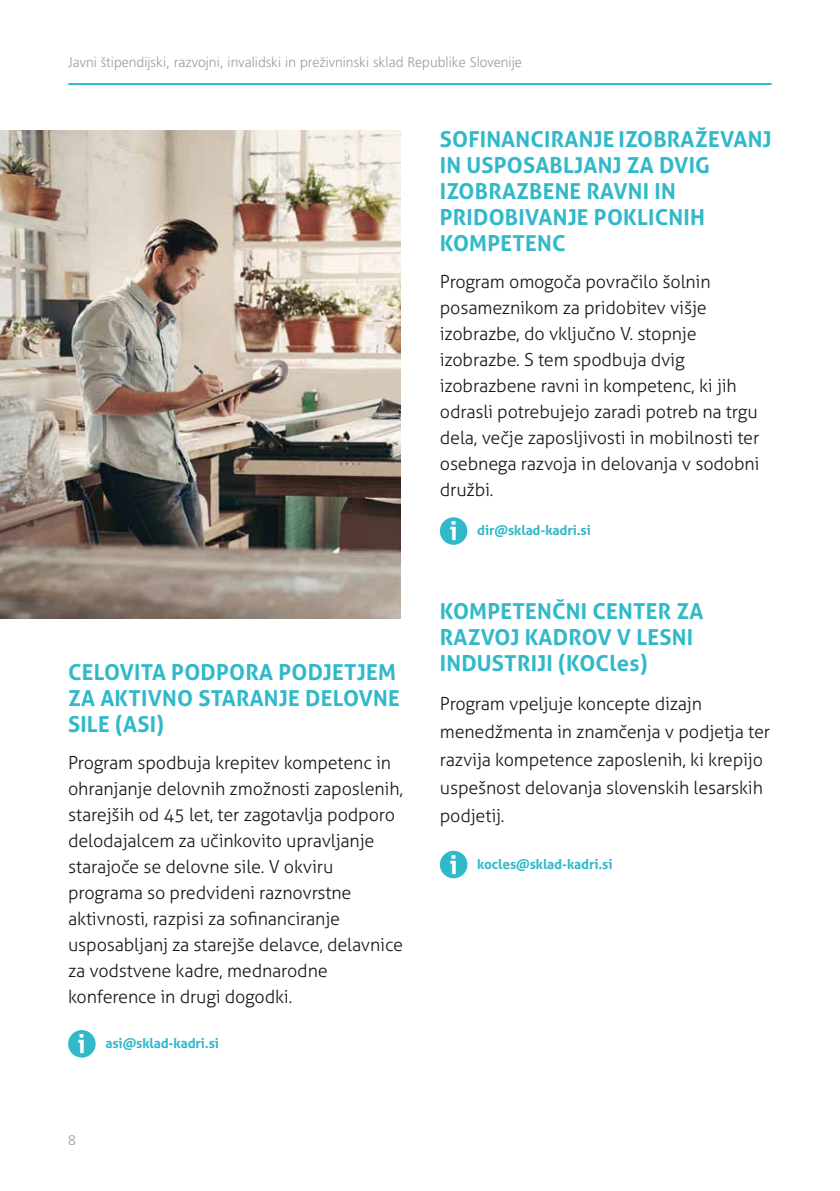
<style>
.page{position:relative;width:840px;height:1191px;background:#fff}
.page>*{position:absolute;margin:0;border:0;box-sizing:border-box;transform-origin:0 0}
.t1{font:700 22px/26px "Aller";letter-spacing:.01em;color:#31b9ca}
.t2{font:300 18px/26px "Aller";letter-spacing:-.01em;color:#1a1a18}
.t3{font:300 14px "Frutiger LT Std";color:#9c9d9d}
.t4{font:700 13.6px "Aller";letter-spacing:-.01em;color:#31b9ca}
.s1{font-size:25.6px;color:#fff}
</style>
<div class="page">
<hr style="left:69px;top:83px;width:701px;height:2px;background:#31b9ca">
<div style="left:68px;top:1030px;width:28px;height:27px;background:#31b9ca;border-radius:50%"></div>
<div style="left:439px;top:517px;width:28px;height:28px;background:#31b9ca;border-radius:50%"></div>
<div style="left:439px;top:850px;width:28px;height:28px;background:#31b9ca;border-radius:50%"></div>
<img style="left:0;top:130px;width:400px;height:488px">
<p class="t3" style="left:68px;top:54px;width:455px">Javni štipendijski, razvojni, invalidski in preživninski sklad Republike Slovenije</p>
<p class="t1" style="left:68px;top:659px;width:333px">CELOVITA PODPORA PODJETJEM<br>ZA AKTIVNO STARANJE DELOVNE<br>SILE (ASI)</p>
<p class="t2" style="left:68px;top:749px;width:336px">Program spodbuja krepitev kompetenc in ohranjanje delovnih zmožnosti zaposlenih, starejših od 45 let, ter zagotavlja podporo delodajalcem za učinkovito upravljanje starajoče se delovne sile. V okviru programa so predvideni raznovrstne aktivnosti, razpisi za sofinanciranje usposabljanj za starejše delavce, delavnice za vodstvene kadre, mednarodne konference in drugi dogodki.</p>
<p class="t4" style="left:78px;top:1034px;width:142px"><span class="s1">i</span> asi@sklad-kadri.si</p>
<p class="t3" style="left:68px;top:1132px;width:9px">8</p>
<p class="t1" style="left:439px;top:126px;width:333px">SOFINANCIRANJE IZOBRAŽEVANJ<br>IN USPOSABLJANJ ZA DVIG<br>IZOBRAZBENE RAVNI IN<br>PRIDOBIVANJE POKLICNIH<br>KOMPETENC</p>
<p class="t2" style="left:439px;top:269px;width:321px">Program omogoča povračilo šolnin posameznikom za pridobitev višje izobrazbe, do vključno V. stopnje izobrazbe. S tem spodbuja dvig izobrazbene ravni in kompetenc, ki jih odrasli potrebujejo zaradi potreb na trgu dela, večje zaposljivosti in mobilnosti ter osebnega razvoja in delovanja v sodobni družbi.</p>
<p class="t4" style="left:449px;top:522px;width:143px"><span class="s1">i</span> dir@sklad-kadri.si</p>
<p class="t1" style="left:439px;top:597px;width:265px">KOMPETENČNI CENTER ZA<br>RAZVOJ KADROV V LESNI<br>INDUSTRIJI (KOCles)</p>
<p class="t2" style="left:439px;top:689px;width:331px;line-height:28px">Program vpeljuje koncepte dizajn menedžmenta in znamčenja v podjetja ter razvija kompetence zaposlenih, ki krepijo uspešnost delovanja slovenskih lesarskih podjetij.</p>
<p class="t4" style="left:449px;top:855px;width:164px"><span class="s1">i</span> kocles@sklad-kadri.si</p>
</div>
